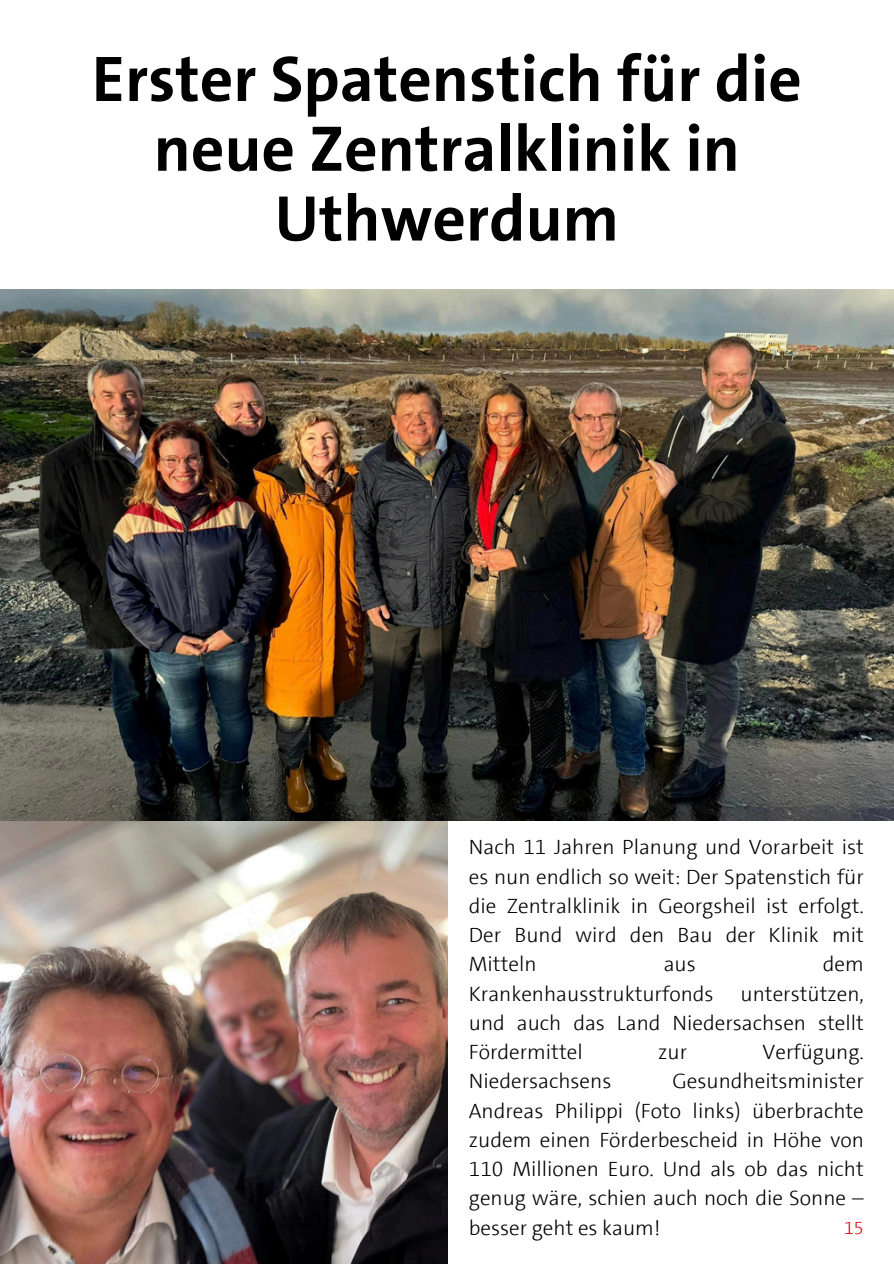
<style>
.page{position:relative;width:894px;height:1264px;background:#fff}
.page>*{position:absolute;margin:0;border:0;box-sizing:border-box;transform-origin:0 0}
.t1{font:700 65.1px/69.8px "SPD The Sans";color:#000;text-align:center}
.t2{font:300 21px/29.2px "SPD The Sans";color:#000;text-align:justify}
.t3{font:300 18px "SPD The Sans";color:#e3000f}
</style>
<div class="page">
<img style="left:0;top:820px;width:447px;height:443px">
<img style="left:0;top:290px;width:893px;height:530px">
<p class="t1" style="left:92px;top:45px;width:711px">Erster Spatenstich für die neue Zentralklinik in<br>Uthwerdum</p>
<p class="t2" style="left:468px;top:832px;width:396px">Nach 11 Jahren Planung und Vorarbeit ist es nun endlich so weit: Der Spatenstich für die Zentralklinik in Georgsheil ist erfolgt.<br>Der Bund wird den Bau der Klinik mit Mitteln</p>
<p class="t2" style="left:663px;top:949px;width:34px">aus</p>
<p class="t2" style="left:822px;top:949px;width:42px">dem</p>
<p class="t2" style="left:468px;top:979px;width:246px">Krankenhausstrukturfonds</p>
<p class="t2" style="left:468px;top:979px;width:396px;text-indent:272px">unterstützen, und auch das Land Niedersachsen stellt Fördermittel</p>
<p class="t2" style="left:658px;top:1037px;width:30px">zur</p>
<p class="t2" style="left:762px;top:1037px;width:103px">Verfügung.</p>
<p class="t2" style="left:468px;top:1066px;width:396px;text-indent:203px">Gesundheitsminister Andreas Philippi (Foto links) überbrachte zudem einen Förderbescheid in Höhe von 110 Millionen Euro. Und als ob das nicht genug wäre, schien auch noch die Sonne – besser geht es kaum!</p>
<p class="t2" style="left:468px;top:1066px;width:144px">Niedersachsens</p>
<h1 class="t3" style="left:843px;top:1216px;width:21px">15</h1>
</div>
